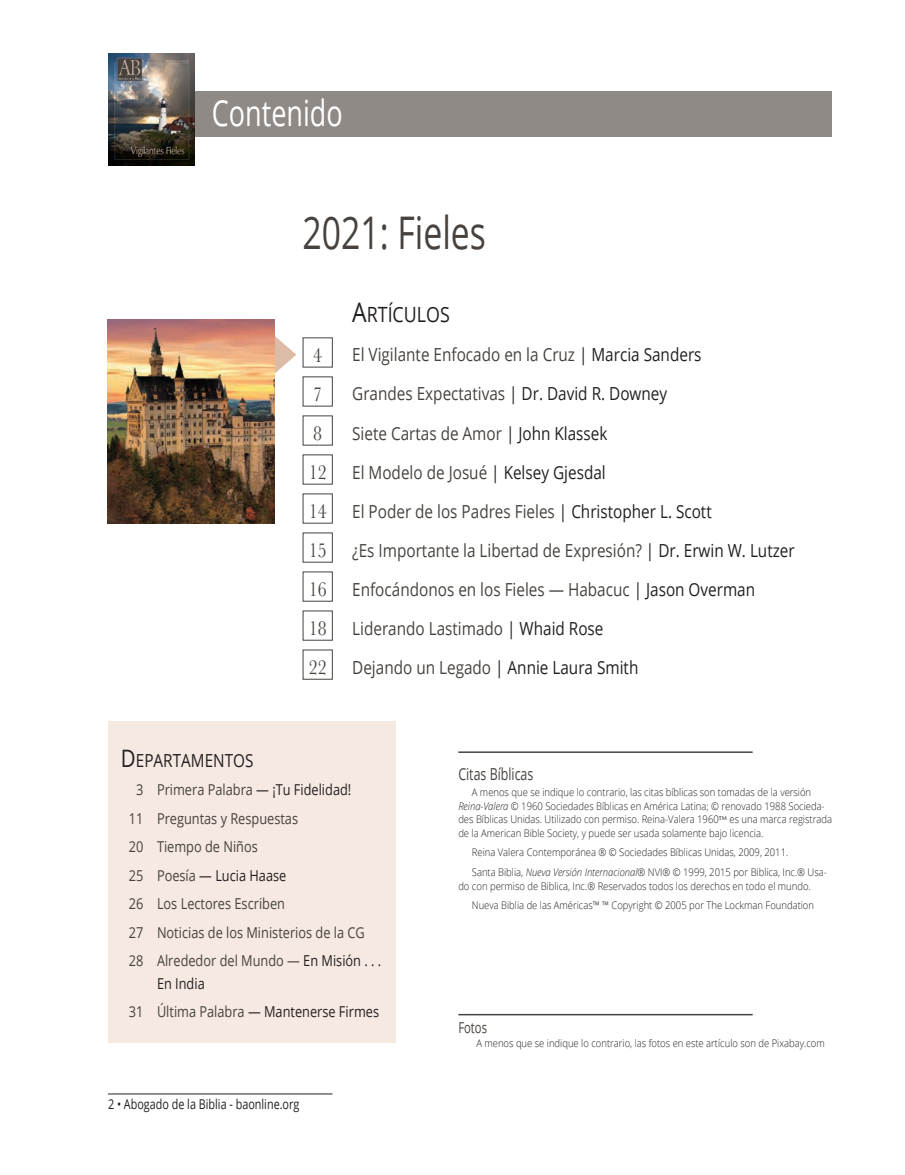
<style>
.page{position:relative;width:905px;height:1175px;background:#fff}
.page>*{position:absolute;margin:0;border:0;box-sizing:border-box;transform-origin:0 0}
.Department_Title{font:45px "Open Sans";color:#47423e;scale:.75 1}
.Department_-_Header{font:36px "Open Sans";color:#fff;scale:.75 1}
.t1{font:21px "Baskerville";color:#47423e;scale:.85 1}
.Index_TOC{font:21px "Open Sans";color:#231f20;scale:.85 1}
.Index_TOC-2{font:18px "Open Sans";color:#47423e;scale:.85 1}
.Index_TOC-3{font:18px "Open Sans";color:#231f20;scale:.85 1}
.Index_TOC-4{font:18px "Open Sans";color:#231f20;scale:.85 1}
.Article_-_Subhead{font:16.5px "Open Sans";color:#47423e;scale:.75 1}
.Index_Departments{font:15px/22.5px "Open Sans";color:#47423e;scale:.85 1}
.Index_Departments-2{font:15px "Open Sans";color:#231f20;scale:.85 1}
.Article_-_Main_text{font:15px "Open Sans";color:#47423e;scale:.75 1}
.t2{font:13.5px "Open Sans";color:#231f20;scale:.8 1}
.Article_-_Main_text-2{font:300 10.5px/13.5px "Open Sans";color:#231f20;scale:.9 1}
.s1{font-size:27px}
.s2{color:#231f20}
.s3{color:#47423e}
.s4{font-size:24px}
.s5{font-style:italic}
.s6{font-family:"Optimum";font-weight:400}
</style>
<div class="page">
<hr style="left:108px;top:1093px;width:224px;height:1px;background:#231f20">
<hr style="left:458px;top:751px;width:294px;height:2px;background:#47423e">
<hr style="left:458px;top:1013px;width:294px;height:2px;background:#47423e">
<div style="left:156px;top:91px;width:676px;height:45px;background:#908a86"></div>
<img style="left:108px;top:54px;width:86px;height:112px">
<div style="left:108px;top:721px;width:287px;height:321px;background:#f5e9e1"></div>
<img style="left:107px;top:320px;width:167px;height:203px">
<svg style="left:266px;top:329px;width:9px;height:51px"></svg>
<p class="Department_-_Header" style="left:212px;top:89px;width:176px">Contenido</p>
<p class="Department_Title" style="left:302px;top:201px;width:246px">2021: Fieles</p>
<p class="Index_TOC" style="left:352px;top:300px;width:116px"><span class="s1">A</span>RTÍCULOS</p>
<p class="t1" style="left:313px;top:342px;width:12px">4</p>
<p class="Index_TOC-2" style="left:352px;top:342px;width:412px">El Vigilante Enfocado en la Cruz <span class="s2">| Marcia Sanders</span></p>
<p class="t1" style="left:313px;top:381px;width:12px">7</p>
<p class="Index_TOC-2" style="left:352px;top:381px;width:372px">Grandes Expectativas <span class="s2">| Dr. David R. Downey</span></p>
<p class="t1" style="left:313px;top:420px;width:12px">8</p>
<p class="Index_TOC-2" style="left:352px;top:420px;width:302px">Siete Cartas de Amor <span class="s2">| John Klassek</span></p>
<p class="t1" style="left:309px;top:459px;width:22px">12</p>
<p class="Index_TOC-2" style="left:352px;top:459px;width:300px">El Modelo de Josué <span class="s2">| Kelsey Gjesdal</span></p>
<p class="t1" style="left:309px;top:498px;width:22px">14</p>
<p class="Index_TOC-2" style="left:352px;top:498px;width:424px">El Poder de los Padres Fieles <span class="s2">| Christopher L. Scott</span></p>
<p class="t1" style="left:309px;top:537px;width:22px">15</p>
<p class="Index_TOC-2" style="left:352px;top:537px;width:522px">¿Es Importante la Libertad de Expresión? <span class="s2">| Dr. Erwin W. Lutzer</span></p>
<p class="t1" style="left:309px;top:576px;width:22px">16</p>
<p class="Index_TOC-2" style="left:352px;top:576px;width:475px">Enfocándonos en los Fieles — Habacuc <span class="s2">| Jason Overman</span></p>
<p class="t1" style="left:309px;top:615px;width:22px">18</p>
<p class="Index_TOC-2" style="left:352px;top:615px;width:297px">Liderando Lastimado <span class="s2">| Whaid Rose</span></p>
<p class="t1" style="left:309px;top:654px;width:22px">22</p>
<p class="Index_TOC-3" style="left:352px;top:654px;width:338px"><span class="s3">Dejando un Legado</span> | Annie Laura Smith</p>
<p class="Index_TOC-4" style="left:121px;top:747px;width:157px"><span class="s4">D</span>EPARTAMENTOS</p>
<p class="Index_Departments" style="left:136px;top:778px;width:254px">3 Primera Palabra <span class="s2">— ¡Tu Fidelidad!</span></p>
<p class="Index_Departments" style="left:129px;top:806px;width:200px">11 Preguntas y Respuestas</p>
<p class="Index_Departments" style="left:129px;top:835px;width:153px">20 Tiempo de Niños</p>
<p class="Index_Departments-2" style="left:129px;top:865px;width:187px"><span class="s3">25 Poesía</span> — Lucia Haase</p>
<p class="Index_Departments" style="left:129px;top:892px;width:185px">26 Los Lectores Escriben</p>
<p class="Index_Departments" style="left:129px;top:920px;width:279px">27 Noticias de los Ministerios de la CG</p>
<p class="Index_Departments" style="left:157px;top:949px;width:265px;text-indent:-28px">28 Alrededor del Mundo — <span class="s2">En Misión . . .<br>En India</span></p>
<p class="Index_Departments-2" style="left:129px;top:1001px;width:296px"><span class="s3">31 Última Palabra</span> — Mantenerse Firmes</p>
<p class="t2" style="left:108px;top:1094px;width:241px">2 • Abogado de la Biblia - baonline.org</p>
<p class="Article_-_Subhead" style="left:458px;top:762px;width:101px">Citas Bíblicas</p>
<p class="Article_-_Main_text-2" style="left:458px;top:785px;width:416px;text-indent:14px">A menos que se indique lo contrario, las citas bíblicas son tomadas de la versión <span class="s5">Reina-Valera</span> © 1960 Sociedades Bíblicas en América Latina; © renovado 1988 Socieda&shy;des Bíblicas Unidas. Utilizado con permiso. Reina-Valera 1960<span class="s6">™</span> es una marca registrada de la American Bible Society, y puede ser usada solamente bajo licencia.</p>
<p class="Article_-_Main_text-2" style="left:472px;top:845px;width:353px">Reina Valera Contemporánea ® © Sociedades Bíblicas Unidas, 2009, 2011.</p>
<p class="Article_-_Main_text-2" style="left:458px;top:865px;width:411px;text-indent:14px">Santa Biblia, <span class="s5">Nueva Versión Internacional</span>® NVI® © 1999, 2015 por Biblica, Inc.® Usa&shy;do con permiso de Biblica, Inc.® Reservados todos los derechos en todo el mundo.</p>
<p class="Article_-_Main_text-2" style="left:472px;top:898px;width:382px">Nueva Biblia de las Américas™ ™ Copyright © 2005 por The Lockman Foundation</p>
<p class="Article_-_Main_text" style="left:458px;top:1017px;width:40px">Fotos</p>
<p class="Article_-_Main_text-2" style="left:476px;top:1036px;width:388px">A menos que se indique lo contrario, las fotos en este artículo son de Pixabay.com</p>
</div>
